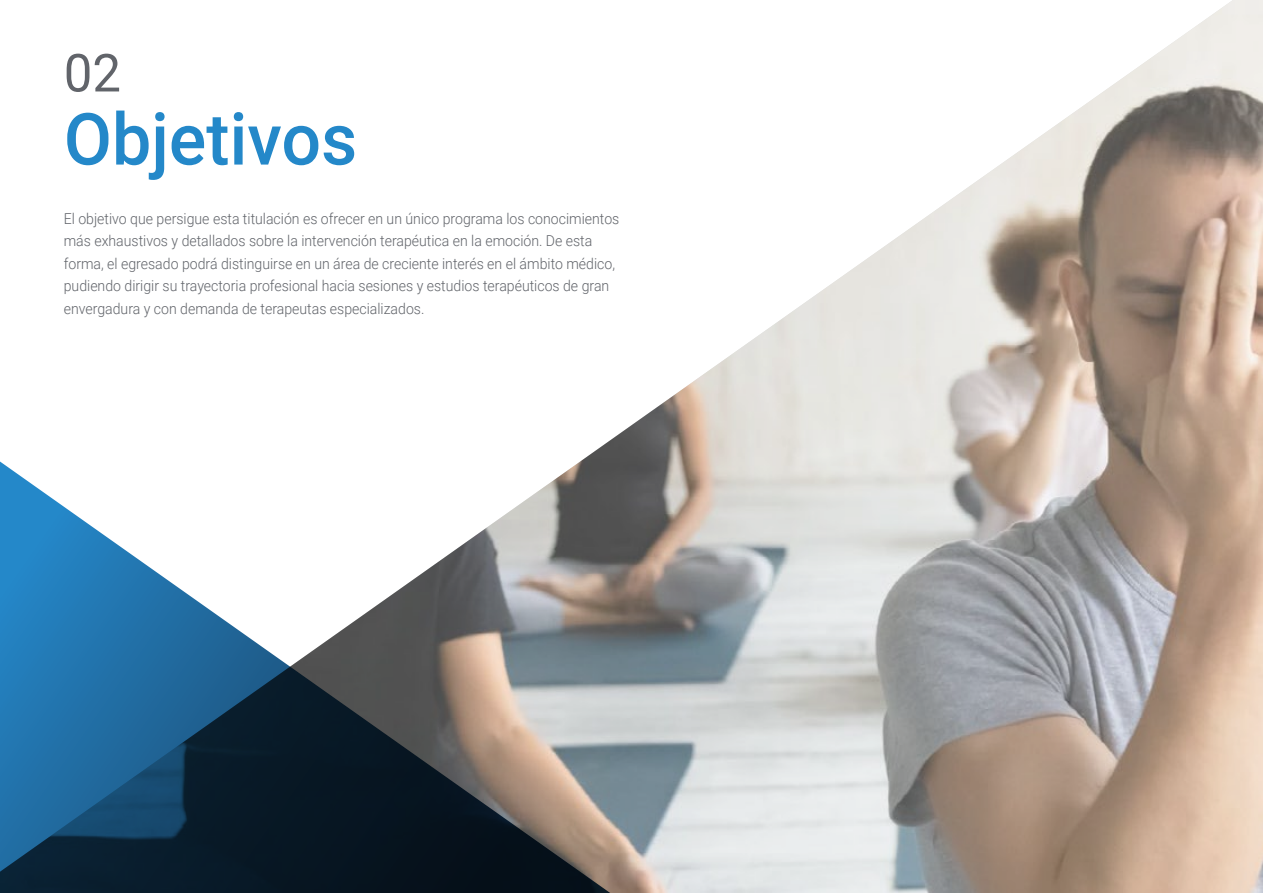
<style>
.page{position:relative;width:1263px;height:893px;background:#fff}
.page>*{position:absolute;margin:0;border:0;box-sizing:border-box;transform-origin:0 0}
.t1{font:500 72px "Roboto";color:#2488c9}
.t2{font:52.5px "Roboto";color:#61646a}
.t3{font:300 15px/22.5px "Roboto";color:#61646a;scale:.94 1}
</style>
<div class="page">
<img style="left:602px;top:0;width:661px;height:893px">
<svg style="left:0;top:446px;width:640px;height:447px"></svg>
<h2 class="t2" style="left:64px;top:36px;width:59px">02</h2>
<h1 class="t1" style="left:64px;top:89px;width:295px">Objetivos</h1>
<p class="t3" style="left:64px;top:207px;width:592px">El objetivo que persigue esta titulación es ofrecer en un único programa los conocimientos más exhaustivos y detallados sobre la intervención terapéutica en la emoción. De esta forma, el egresado podrá distinguirse en un área de creciente interés en el ámbito médico, pudiendo dirigir su trayectoria profesional hacia sesiones y estudios terapéuticos de gran envergadura y con demanda de terapeutas especializados.</p>
</div>
